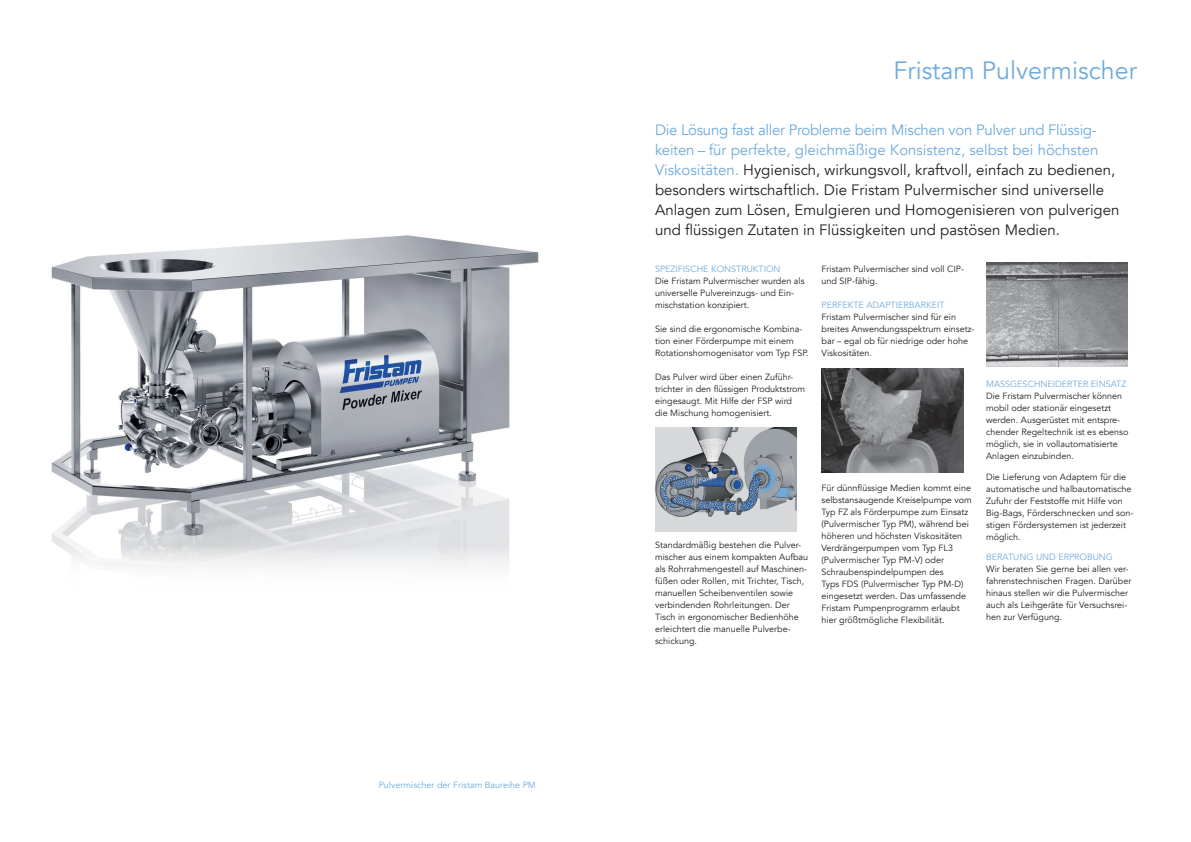
<style>
.page{position:relative;width:1191px;height:842px;background:#fff}
.page>*{position:absolute;margin:0;border:0;box-sizing:border-box;transform-origin:0 0}
.t1{font:25px "Avenir";color:#6faadc}
.t2{font:15px/20px "Avenir";color:#231f20}
.t3{font:9px/12px "Avenir";color:#231f20}
.t4{font:9px "Avenir";color:#6faadc}
.s1{color:#6faadc}
</style>
<div class="page">
<img style="left:655px;top:427px;width:142px;height:104px">
<img style="left:821px;top:368px;width:142px;height:105px">
<img style="left:986px;top:263px;width:141px;height:104px">
<img style="left:51px;top:235px;width:488px;height:333px">
<p class="t4" style="left:379px;top:780px;width:159px">Pulvermischer der Fristam Baureihe PM</p>
<h1 class="t1" style="left:893px;top:56px;width:245px">Fristam Pulvermischer</h1>
<p class="t2" style="left:655px;top:120px;width:466px"><span class="s1">Die Lösung fast aller Probleme beim Mischen von Pulver und Flüssig&shy;keiten – für perfekte, gleichmäßige Konsistenz, selbst bei höchsten Viskositäten.</span> Hygienisch, wirkungsvoll, kraftvoll, einfach zu bedienen, besonders wirtschaftlich. Die Fristam Pulvermischer sind universelle Anlagen zum Lösen, Emulgieren und Homogenisieren von pulverigen und flüssigen Zutaten in Flüssigkeiten und pastösen Medien.</p>
<p class="t4" style="left:655px;top:263px;width:127px">SPEZIFISCHE KONSTRUKTION</p>
<p class="t3" style="left:655px;top:275px;width:151px">Die Fristam Pulvermischer wurden als universelle Pulvereinzugs- und Ein&shy;mischstation konzipiert.</p>
<p class="t3" style="left:655px;top:323px;width:155px">Sie sind die ergonomische Kombina&shy;tion einer Förderpumpe mit einem<br>Rotationshomogenisator vom Typ FSP.</p>
<p class="t3" style="left:655px;top:371px;width:152px">Das Pulver wird über einen Zuführ&shy;trichter in den flüssigen Produktstrom eingesaugt. Mit Hilfe der FSP wird die Mischung homogenisiert.</p>
<p class="t3" style="left:821px;top:263px;width:144px">Fristam Pulvermischer sind voll CIP&shy;und SIP-fähig.</p>
<p class="t4" style="left:821px;top:299px;width:124px">PERFEKTE ADAPTIERBARKEIT</p>
<p class="t3" style="left:821px;top:311px;width:154px">Fristam Pulvermischer sind für ein breites Anwendungsspektrum einsetz&shy;bar – egal ob für niedrige oder hohe<br>Viskositäten.</p>
<p class="t4" style="left:986px;top:379px;width:142px">MASSGESCHNEIDERTER EINSATZ</p>
<p class="t3" style="left:986px;top:390px;width:144px">Die Fristam Pulvermischer können mobil oder stationär eingesetzt werden. Ausgerüstet mit entspre&shy;chender Regeltechnik ist es ebenso möglich, sie in vollautomatisierte<br>Anlagen einzubinden.</p>
<p class="t3" style="left:986px;top:471px;width:149px">Die Lieferung von Adaptern für die automatische und halbautomatische<br>Zufuhr der Feststoffe mit Hilfe von<br>Big-Bags, Förderschnecken und son&shy;stigen Fördersystemen ist jederzeit möglich.</p>
<p class="t4" style="left:986px;top:552px;width:128px">BERATUNG UND ERPROBUNG</p>
<p class="t3" style="left:986px;top:563px;width:147px">Wir beraten Sie gerne bei allen ver&shy;fahrenstechnischen Fragen. Darüber hinaus stellen wir die Pulvermischer auch als Leihgeräte für Versuchsrei&shy;hen zur Verfügung.</p>
<p class="t3" style="left:821px;top:482px;width:152px">Für dünnflüssige Medien kommt eine selbstansaugende Kreiselpumpe vom Typ FZ als Förderpumpe zum Einsatz (Pulvermischer Typ PM), während bei höheren und höchsten Viskositäten Verdrängerpumpen vom Typ FL3 (Pulvermischer Typ PM-V) oder Schraubenspindelpumpen des<br>Typs FDS (Pulvermischer Typ PM-D) eingesetzt werden. Das umfassende Fristam Pumpenprogramm erlaubt hier größtmögliche Flexibilität.</p>
<p class="t3" style="left:655px;top:539px;width:155px">Standardmäßig bestehen die Pulver&shy;mischer aus einem kompakten Aufbau als Rohrrahmengestell auf Maschinen&shy;füßen oder Rollen, mit Trichter, Tisch, manuellen Scheibenventilen sowie verbindenden Rohrleitungen. Der Tisch in ergonomischer Bedienhöhe erleichtert die manuelle Pulverbe&shy;schickung.</p>
</div>
